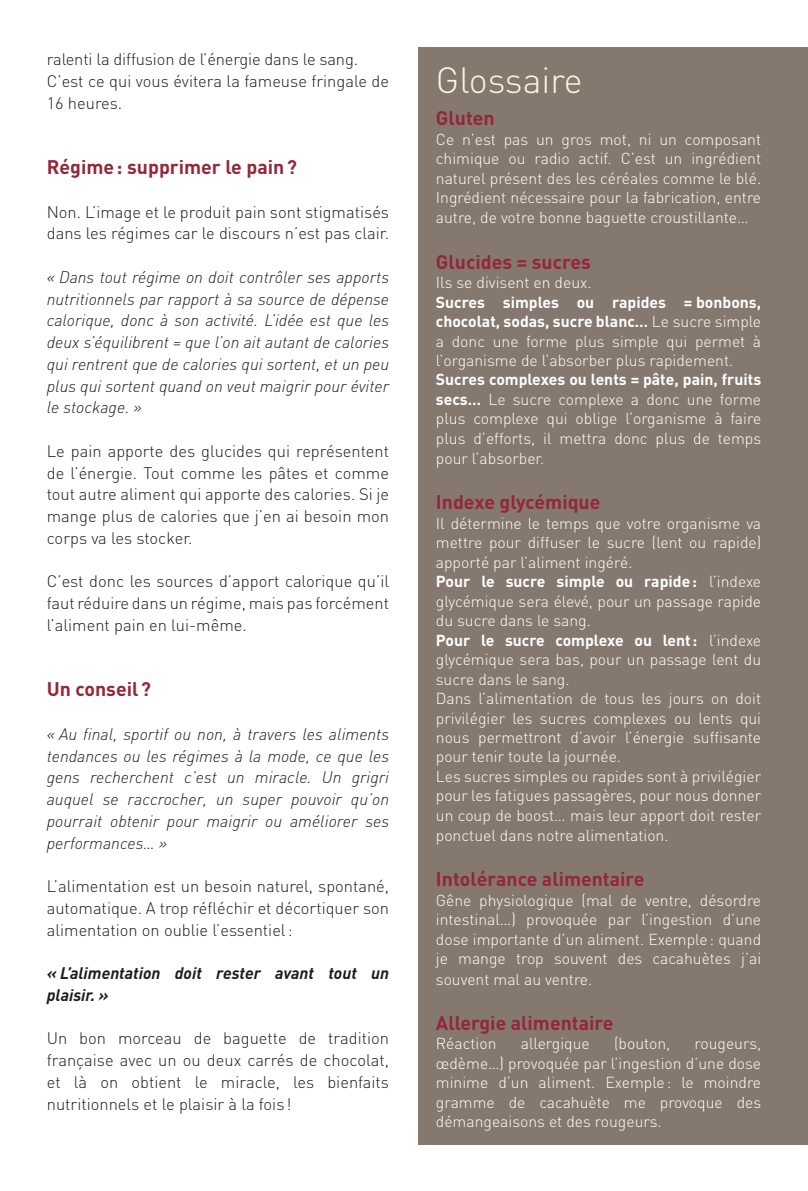
<style>
.page{position:relative;width:808px;height:1191px;background:#fff}
.page>*{position:absolute;margin:0;border:0;box-sizing:border-box;transform-origin:0 0}
.t1{font:300 36px "DIN";color:#fff5dc}
.t2{font:700 19.5px "DIN";color:#942738}
.t3{font:300 16.5px/21.8px "DIN";color:#1d1d1b;text-align:justify}
.t4{font:italic 300 16.5px/21.8px "DIN";color:#1d1d1b;text-align:justify}
.t5{font:italic 700 16.5px/21.8px "DIN";color:#1d1d1b}
.t6{font:300 15.75px/19.5px "DIN";color:#fff;text-align:justify}
.s1{font-weight:700}
</style>
<div class="page">
<div style="left:419px;top:47px;width:389px;height:1097px;background:#85796f"></div>
<p class="t3" style="left:47px;top:48px;width:344px;text-align:left">ralenti la diffusion de l’énergie dans le sang.<br>C’est ce qui vous évitera la fameuse fringale de<br>16 heures.</p>
<p class="t2" style="left:47px;top:154px;width:252px">Régime : supprimer le pain ?</p>
<p class="t3" style="left:47px;top:201px;width:344px">Non. L’image et le produit pain sont stigmatisés dans les régimes car le discours n’est pas clair.</p>
<p class="t4" style="left:47px;top:266px;width:344px">« Dans tout régime on doit contrôler ses apports nutritionnels par rapport à sa source de dépense calorique, donc à son activité. L’idée est que les deux s’équilibrent = que l’on ait autant de calories qui rentrent que de calories qui sortent, et un peu plus qui sortent quand on veut maigrir pour éviter le stockage. »</p>
<p class="t3" style="left:47px;top:440px;width:344px">Le pain apporte des glucides qui représentent de l’énergie. Tout comme les pâtes et comme tout autre aliment qui apporte des calories. Si je mange plus de calories que j’en ai besoin mon corps va les stocker.</p>
<p class="t3" style="left:47px;top:570px;width:344px">C’est donc les sources d’apport calorique qu’il faut réduire dans un régime, mais pas forcément l’aliment pain en lui-même.</p>
<p class="t2" style="left:47px;top:676px;width:106px">Un conseil ?</p>
<p class="t4" style="left:47px;top:723px;width:344px">« Au final, sportif ou non, à travers les aliments tendances ou les régimes à la mode, ce que les gens recherchent c’est un miracle. Un grigri auquel se raccrocher, un super pouvoir qu’on pourrait obtenir pour maigrir ou améliorer ses performances… »</p>
<p class="t3" style="left:47px;top:875px;width:344px">L’alimentation est un besoin naturel, spontané, automatique. A trop réfléchir et décortiquer son alimentation on oublie l’essentiel:</p>
<p class="t5" style="left:47px;top:961px;width:344px">« L’alimentation doit rester avant tout un plaisir. »</p>
<p class="t3" style="left:47px;top:1027px;width:344px">Un bon morceau de baguette de tradition française avec un ou deux carrés de chocolat, et là on obtient le miracle, les bienfaits nutritionnels et le plaisir à la fois !</p>
<h1 class="t1" style="left:436px;top:58px;width:148px">Glossaire</h1>
<p class="t2" style="left:436px;top:105px;width:60px">Gluten</p>
<p class="t6" style="left:436px;top:129px;width:327px">Ce n’est pas un gros mot, ni un composant chimique ou radio actif. C’est un ingrédient naturel présent des les céréales comme le blé.<br>Ingrédient nécessaire pour la fabrication, entre autre, de votre bonne baguette croustillante…</p>
<p class="t2" style="left:436px;top:249px;width:156px">Glucides = sucres</p>
<p class="t6" style="left:436px;top:272px;width:157px">Ils se divisent en deux.</p>
<p class="t6" style="left:436px;top:292px;width:327px"><span class="s1">Sucres simples ou rapides = bonbons, chocolat, sodas, sucre blanc…</span> Le sucre simple a donc une forme plus simple qui permet à l’organisme de l’absorber plus rapidement.</p>
<p class="t6" style="left:436px;top:370px;width:327px"><span class="s1">Sucres complexes ou lents = pâte, pain, fruits secs…</span> Le sucre complexe a donc une forme plus complexe qui oblige l’organisme à faire plus d’efforts, il mettra donc plus de temps pour l’absorber.</p>
<p class="t2" style="left:436px;top:489px;width:166px">Indexe glycémique</p>
<p class="t6" style="left:436px;top:513px;width:327px;text-align:left">Il détermine le temps que votre organisme va mettre pour diffuser le sucre (lent ou rapide) apporté par l’aliment ingéré.<br><span class="s1">Pour le sucre simple ou rapide :</span> l’indexe glycémique sera élevé, pour un passage rapide du sucre dans le sang.<br><span class="s1">Pour le sucre complexe ou lent :</span> l’indexe glycémique sera bas, pour un passage lent du sucre dans le sang.<br>Dans l’alimentation de tous les jours on doit privilégier les sucres complexes ou lents qui nous permettront d’avoir l’énergie suffisante pour tenir toute la journée.<br>Les sucres simples ou rapides sont à privilégier pour les fatigues passagères, pour nous donner un coup de boost… mais leur apport doit rester ponctuel dans notre alimentation.</p>
<p class="t2" style="left:436px;top:866px;width:210px">Intolérance alimentaire</p>
<p class="t6" style="left:436px;top:890px;width:327px">Gêne physiologique (mal de ventre, désordre intestinal…) provoquée par l’ingestion d’une dose importante d’un aliment. Exemple: quand je mange trop souvent des cacahuètes j’ai souvent mal au ventre.</p>
<p class="t2" style="left:436px;top:1010px;width:179px">Allergie alimentaire</p>
<p class="t6" style="left:436px;top:1033px;width:62px">Réaction</p>
<p class="t6" style="left:521px;top:1033px;width:70px">allergique</p>
<p class="t6" style="left:614px;top:1033px;width:58px">(bouton,</p>
<p class="t6" style="left:436px;top:1033px;width:327px;text-indent:259px">rougeurs, œdème…) provoquée par l’ingestion d’une dose minime d’un aliment. Exemple: le moindre gramme de cacahuète me provoque des démangeaisons et des rougeurs.</p>
</div>
